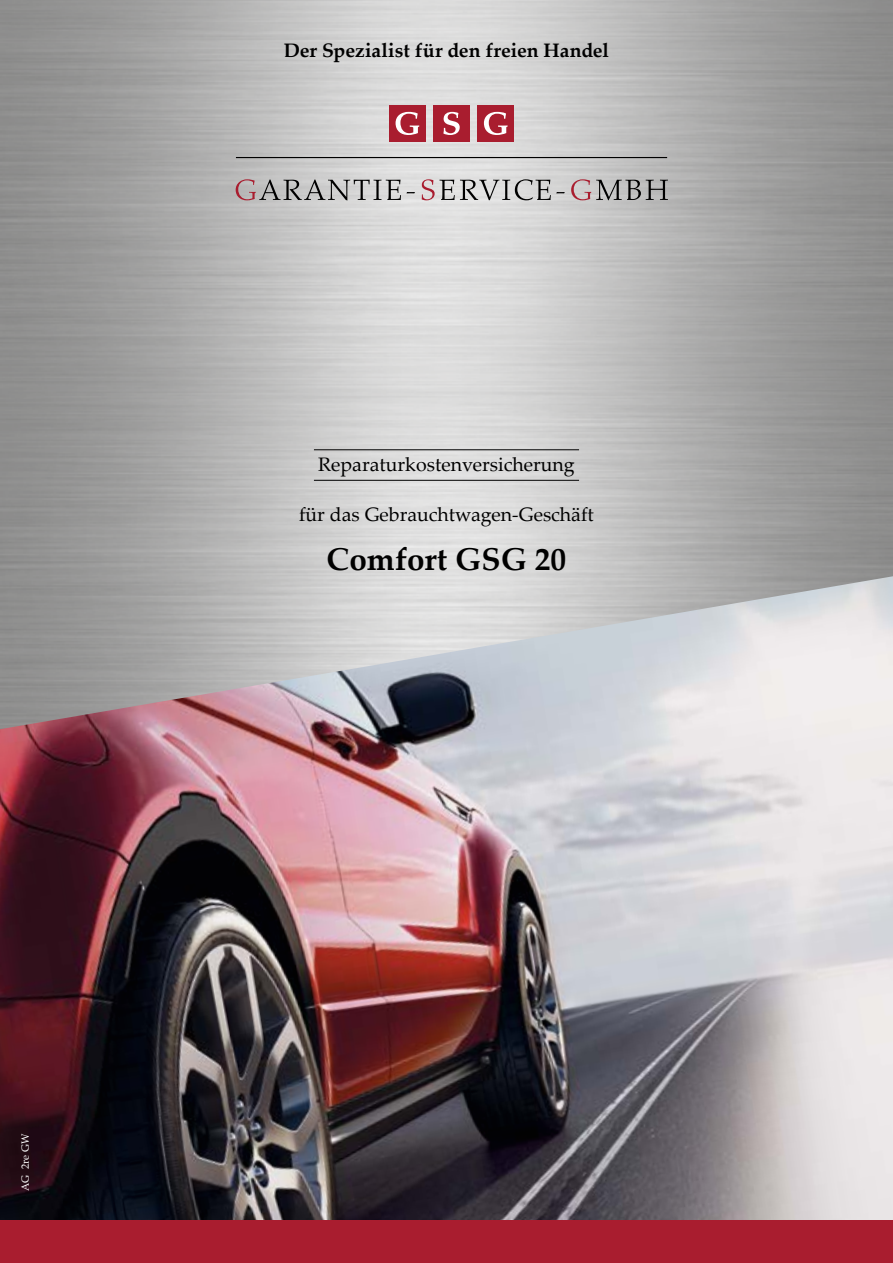
<style>
.page{position:relative;width:893px;height:1263px;background:#fff}
.page>*{position:absolute;margin:0;border:0;box-sizing:border-box;transform-origin:0 0}
.t1{font:700 31.5px "Palatino Linotype";color:#000}
.t2{font:19.5px "Palatino Linotype";color:#000}
.t3{font:700 19.5px "Palatino Linotype";color:#000}
.t4{font:10.5px "Palatino Linotype";color:#fff}
</style>
<div class="page">
<img style="left:0;top:729px;width:893px;height:491px">
<img style="left:0;top:0;width:893px;height:729px">
<div style="left:389px;top:105px;width:37px;height:37px;background:#a91d2f"></div>
<div style="left:433px;top:105px;width:37px;height:37px;background:#a91d2f"></div>
<div style="left:477px;top:105px;width:37px;height:37px;background:#a91d2f"></div>
<svg style="left:396px;top:112px;width:23px;height:23px"></svg>
<svg style="left:443px;top:112px;width:17px;height:23px"></svg>
<svg style="left:484px;top:112px;width:24px;height:23px"></svg>
<hr style="left:236px;top:157px;width:431px;height:1px;background:#000">
<svg style="left:236px;top:179px;width:179px;height:21px;background:#aaa6a6"></svg>
<svg style="left:422px;top:179px;width:143px;height:21px;background:#b4b1b1"></svg>
<svg style="left:571px;top:179px;width:97px;height:21px;background:#9e9798"></svg>
<hr style="left:314px;top:449px;width:265px;height:1px;background:#000">
<hr style="left:314px;top:480px;width:265px;height:1px;background:#000">
<div style="left:0;top:1220px;width:893px;height:43px;background:#a91d2f"></div>
<p class="t4" style="left:18px;top:1191px;width:58px;rotate:-90deg">AG 2re GW</p>
<p class="t3" style="left:284px;top:36px;width:327px">Der Spezialist für den freien Handel</p>
<p class="t2" style="left:318px;top:451px;width:258px">Reparaturkostenversicherung</p>
<p class="t2" style="left:299px;top:501px;width:296px">für das Gebrauchtwagen-Geschäft</p>
<h1 class="t1" style="left:327px;top:537px;width:241px">Comfort GSG 20</h1>
</div>
